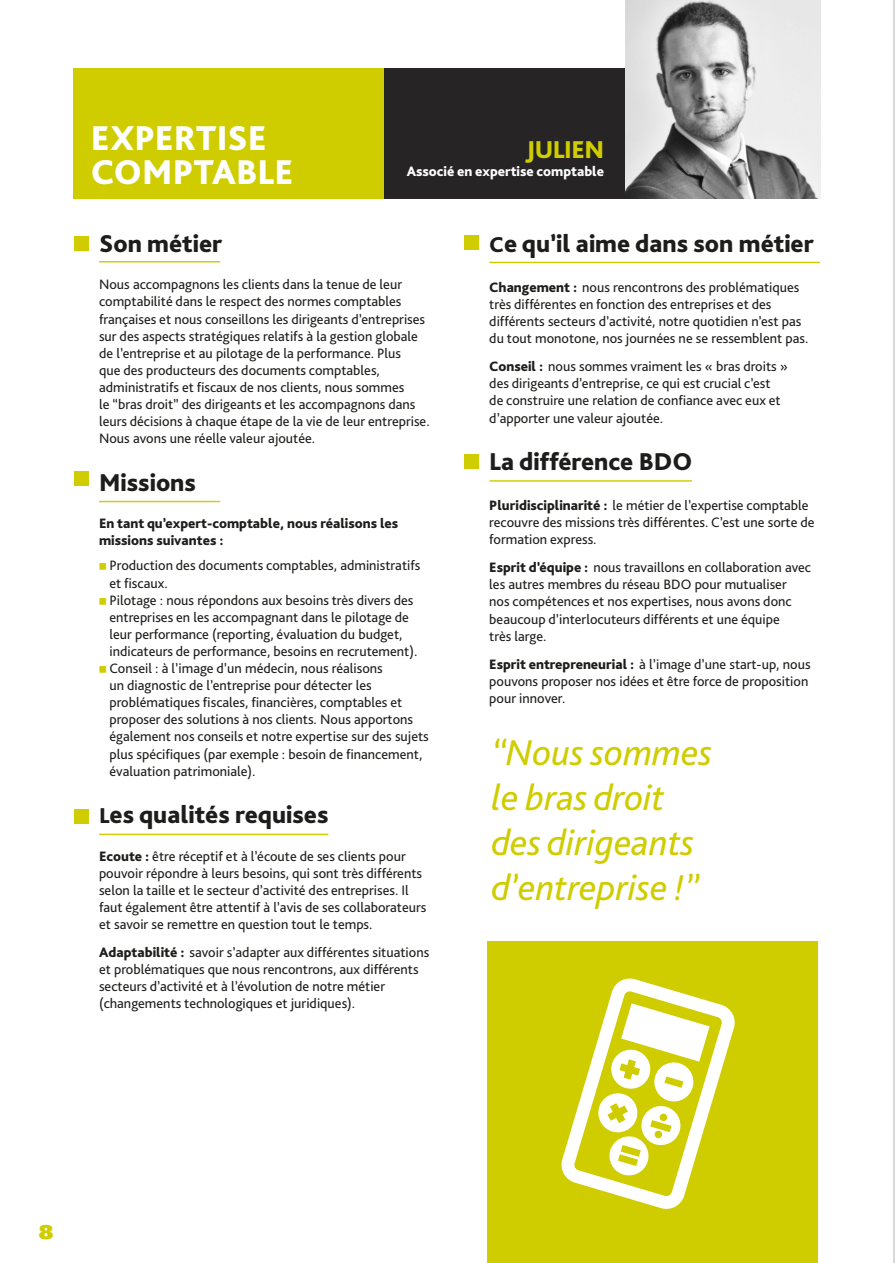
<style>
.page{position:relative;width:895px;height:1263px;background:#fff}
.page>*{position:absolute;margin:0;border:0;box-sizing:border-box;transform-origin:0 0}
.t1{font:italic 37.5px/45px "Bliss Pro";color:#cfcd00}
.t2{font:800 36px/34.5px "Bliss Pro";letter-spacing:.005em;color:#fff}
.t3{font:800 25.5px "Bliss Pro";color:#1d1d1b}
.t4{font:800 25.5px "Bliss Pro";letter-spacing:-.02em;color:#cfcd00}
.t5{font:19.5px "Ultra";color:#cfcd00}
.t6{font:14.25px/17.1px "Bliss Pro";color:#1d1d1b}
.t7{font:800 14.25px/17.1px "Bliss Pro";color:#1d1d1b}
.t8{font:800 14.25px "Bliss Pro";color:#fff}
.t9{font:9.6px "Zapf Dingbats ITC";color:#cfcd00}
.s1{font-size:22.5px}
.s2{font-weight:800}
</style>
<div class="page">
<div style="left:384px;top:68px;width:241px;height:131px;background:#262425"></div>
<div style="left:74px;top:68px;width:310px;height:131px;background:#cfcd00"></div>
<img style="left:625px;top:0;width:194px;height:199px">
<hr style="left:99px;top:261px;width:121px;height:1px;background:#cfcd00">
<hr style="left:489px;top:262px;width:330px;height:1px;background:#cfcd00">
<hr style="left:99px;top:501px;width:121px;height:1px;background:#cfcd00">
<hr style="left:99px;top:834px;width:229px;height:1px;background:#cfcd00">
<hr style="left:489px;top:480px;width:202px;height:2px;background:#cfcd00">
<div style="left:74px;top:236px;width:15px;height:15px;background:#cfcd00"></div>
<div style="left:464px;top:454px;width:15px;height:15px;background:#cfcd00"></div>
<div style="left:464px;top:235px;width:15px;height:15px;background:#cfcd00"></div>
<div style="left:74px;top:471px;width:15px;height:15px;background:#cfcd00"></div>
<div style="left:74px;top:809px;width:15px;height:14px;background:#cfcd00"></div>
<div style="left:487px;top:941px;width:330px;height:322px;background:#cfcd00"></div>
<svg style="left:561px;top:978px;width:174px;height:231px"></svg>
<hr style="left:893px;top:0;width:1px;height:1263px;background:#d9d9d9">
<h2 class="t2" style="left:91px;top:120px;width:204px">EXPERTISE<br>COMPTABLE</h2>
<h3 class="t4" style="left:526px;top:134px;width:79px">JULIEN</h3>
<p class="t8" style="left:406px;top:162px;width:199px">Associé en expertise comptable</p>
<h3 class="t3" style="left:99px;top:228px;width:125px">Son métier</h3>
<p class="t6" style="left:99px;top:276px;width:332px">Nous accompagnons les clients dans la tenue de leur comptabilité dans le respect des normes comptables françaises et nous conseillons les dirigeants d’entreprises sur des aspects stratégiques relatifs à la gestion globale de l’entreprise et au pilotage de la performance. Plus<br>que des producteurs des documents comptables, administratifs et fiscaux de nos clients, nous sommes<br>le “bras droit” des dirigeants et les accompagnons dans leurs décisions à chaque étape de la vie de leur entreprise.<br>Nous avons une réelle valeur ajoutée.</p>
<h3 class="t3" style="left:99px;top:467px;width:98px">Missions</h3>
<p class="t7" style="left:99px;top:514px;width:300px">En tant qu’expert-comptable, nous réalisons les missions suivantes :</p>
<p class="t9" style="left:98px;top:570px;width:9px;rotate:-90deg">■</p>
<p class="t6" style="left:109px;top:557px;width:312px">Production des documents comptables, administratifs et fiscaux.</p>
<p class="t9" style="left:98px;top:605px;width:9px;rotate:-90deg">■</p>
<p class="t6" style="left:109px;top:591px;width:309px">Pilotage : nous répondons aux besoins très divers des entreprises en les accompagnant dans le pilotage de leur performance (reporting, évaluation du budget, indicateurs de performance, besoins en recrutement).</p>
<p class="t9" style="left:98px;top:673px;width:9px;rotate:-90deg">■</p>
<p class="t6" style="left:109px;top:659px;width:321px">Conseil : à l’image d’un médecin, nous réalisons<br>un diagnostic de l’entreprise pour détecter les problématiques fiscales, financières, comptables et proposer des solutions à nos clients. Nous apportons également nos conseils et notre expertise sur des sujets plus spécifiques (par exemple : besoin de financement, évaluation patrimoniale).</p>
<h3 class="t3" style="left:99px;top:799px;width:231px"><span class="s1">L</span>es qualités requises</h3>
<p class="t6" style="left:99px;top:847px;width:328px"><span class="s2">Ecoute :</span> être réceptif et à l’écoute de ses clients pour pouvoir répondre à leurs besoins, qui sont très différents selon la taille et le secteur d’activité des entreprises. Il faut également être attentif à l’avis de ses collaborateurs et savoir se remettre en question tout le temps.</p>
<p class="t6" style="left:99px;top:943px;width:331px"><span class="s2">Adaptabilité :</span> savoir s’adapter aux différentes situations et problématiques que nous rencontrons, aux différents secteurs d’activité et à l’évolution de notre métier (changements technologiques et juridiques).</p>
<h3 class="t3" style="left:489px;top:228px;width:326px"><span class="s1">C</span>e qu’il aime dans son métier</h3>
<p class="t6" style="left:489px;top:278px;width:320px"><span class="s2">Changement :</span> nous rencontrons des problématiques très différentes en fonction des entreprises et des différents secteurs d’activité, notre quotidien n’est pas du tout monotone, nos journées ne se ressemblent pas.</p>
<p class="t6" style="left:489px;top:358px;width:300px"><span class="s2">Conseil :</span> nous sommes vraiment les « bras droits » des dirigeants d’entreprise, ce qui est crucial c’est de construire une relation de confiance avec eux et d’apporter une valeur ajoutée.</p>
<h3 class="t3" style="left:489px;top:446px;width:204px">La différence BDO</h3>
<p class="t6" style="left:489px;top:496px;width:326px"><span class="s2">Pluridisciplinarité :</span> le métier de l’expertise comptable recouvre des missions très différentes. C’est une sorte de formation express.</p>
<p class="t6" style="left:489px;top:559px;width:323px"><span class="s2">Esprit d’équipe :</span> nous travaillons en collaboration avec les autres membres du réseau BDO pour mutualiser<br>nos compétences et nos expertises, nous avons donc beaucoup d’interlocuteurs différents et une équipe<br>très large.</p>
<p class="t6" style="left:489px;top:655px;width:322px"><span class="s2">Esprit entrepreneurial :</span> à l’image d’une start-up, nous pouvons proposer nos idées et être force de proposition pour innover.</p>
<h1 class="t1" style="left:491px;top:729px;width:222px">“Nous sommes le bras droit des dirigeants d’entreprise !”</h1>
<h3 class="t5" style="left:39px;top:1219px;width:16px">8</h3>
</div>
